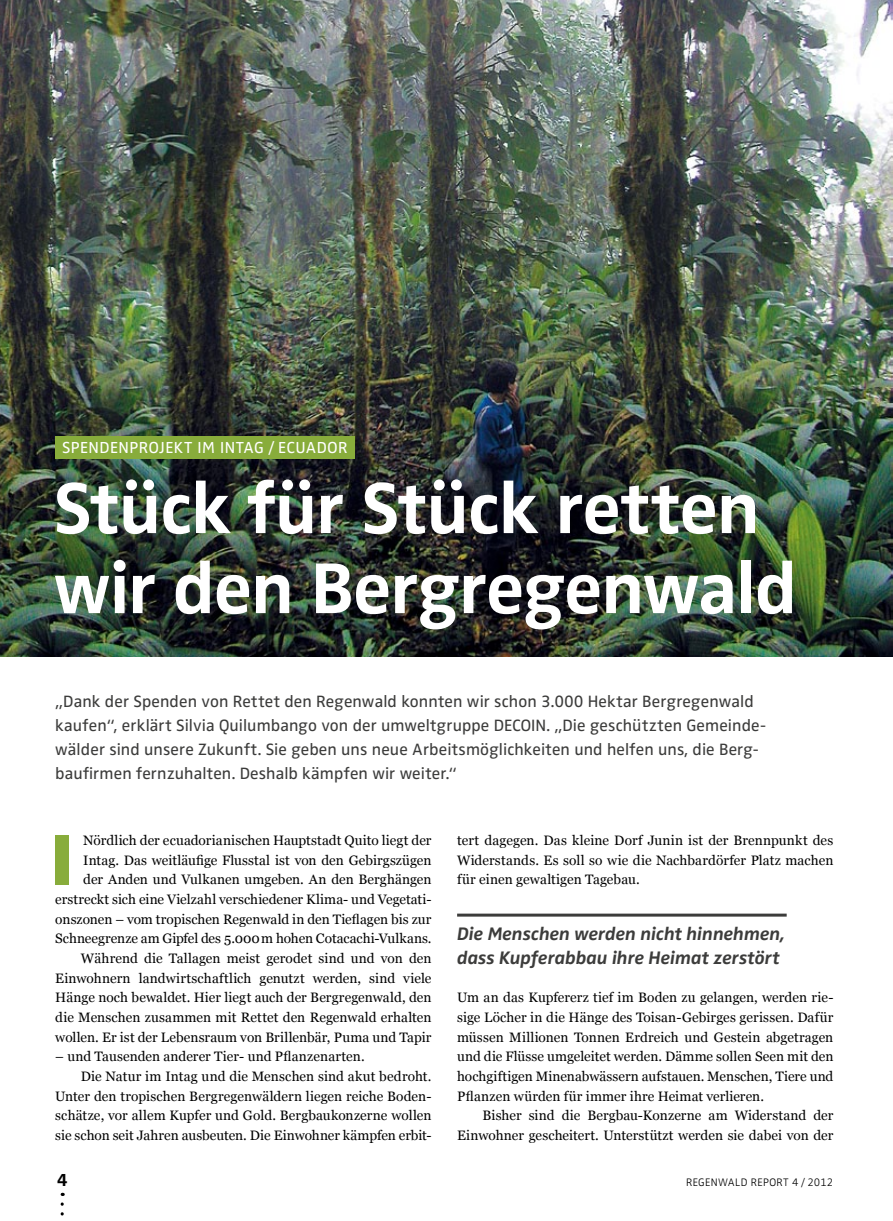
<style>
.page{position:relative;width:893px;height:1221px;background:#fff}
.page>*{position:absolute;margin:0;border:0;box-sizing:border-box;transform-origin:0 0}
.t1{font:700 74.4px/79.9px "Zwo";letter-spacing:-.015em;color:#fff}
.t2{font:italic 700 18.75px/24px "Zwo";letter-spacing:-.005em;color:#3c3c3b}
.t3{font:700 18px "Zwo";color:#000}
.t4{font:16.95px/24px "Zwo";letter-spacing:.01em;color:#3c3c3b}
.t5{font:16.5px "Zwo";letter-spacing:.025em;color:#fff}
.t6{font:13.65px/19.6px "Georgia";color:#000;text-align:right}
.t7{font:300 11.25px "Zwo";letter-spacing:.025em;color:#000}
</style>
<div class="page">
<svg style="left:61px;top:1203px;width:3px;height:13px"></svg>
<img style="left:0;top:0;width:893px;height:656px">
<div style="left:55px;top:835px;width:13px;height:49px;background:#88ac3b"></div>
<hr style="left:457px;top:913px;width:330px;height:3px;background:#3c3c3b">
<div style="left:56px;top:436px;width:299px;height:22px;background:#88ac3b"></div>
<p class="t5" style="left:62px;top:438px;width:19px">Spendenprojekt</p>
<p class="t5" style="left:198px;top:438px;width:36px">im Intag</p>
<p class="t5" style="left:267px;top:438px;width:50px">/ Ecuador</p>
<h1 class="t1" style="left:54px;top:468px;width:745px">Stück für Stück retten wir den Bergregenwald</h1>
<p class="t4" style="left:55px;top:689px;width:711px">„Dank der Spenden von Rettet den Regenwald konnten wir schon 3.000 Hektar Bergregenwald kaufen“, erklärt Silvia Quilumbango von der umweltgruppe DECOIN. „Die geschützten Gemeinde&shy;wälder sind unsere Zukunft. Sie geben uns neue Arbeitsmöglichkeiten und helfen uns, die Berg&shy;baufirmen fernzuhalten. Deshalb kämpfen wir weiter.“</p>
<p class="t6" style="left:55px;top:829px;width:378px">Nördlich der ecuadorianischen Hauptstadt Quito liegt der Intag. Das weitläufige Flusstal ist von den Gebirgszügen<br>der Anden und Vulkanen umgeben. An den Berghängen erstreckt sich eine Vielzahl verschiedener Klima- und Vegetati&shy;onszonen – vom tropischen Regenwald in den Tieflagen bis zur Schneegrenze am Gipfel des 5.000m hohen Cotacachi-Vulkans.<br>Während die Tallagen meist gerodet sind und von den Einwohnern landwirtschaftlich genutzt werden, sind viele Hänge noch bewaldet. Hier liegt auch der Bergregenwald, den die Menschen zusammen mit Rettet den Regenwald erhalten wollen. Er ist der Lebensraum von Brillenbär, Puma und Tapir</p>
<p class="t6" style="left:55px;top:1046px;width:311px">– und Tausenden anderer Tier- und Pflanzenarten.</p>
<p class="t6" style="left:81px;top:1065px;width:352px">Die Natur im Intag und die Menschen sind akut bedroht.</p>
<p class="t6" style="left:55px;top:1085px;width:378px">Unter den tropischen Bergregenwäldern liegen reiche Boden-</p>
<p class="t6" style="left:55px;top:1105px;width:378px">schätze, vor allem Kupfer und Gold. Bergbaukonzerne wollen</p>
<p class="t6" style="left:55px;top:1124px;width:378px">sie schon seit Jahren ausbeuten. Die Einwohner kämpfen erbit-</p>
<p class="t6" style="left:457px;top:829px;width:378px;text-align:justify">tert dagegen. Das kleine Dorf Junin ist der Brennpunkt des Widerstands. Es soll so wie die Nachbardörfer Platz machen für einen gewaltigen Tagebau.</p>
<h2 class="t2" style="left:457px;top:921px;width:329px">Die Menschen werden nicht hinnehmen, dass Kupferabbau ihre Heimat zerstört</h2>
<p class="t6" style="left:457px;top:987px;width:378px;text-align:justify">Um an das Kupfererz tief im Boden zu gelangen, werden rie&shy;sige Löcher in die Hänge des Toisan-Gebirges gerissen. Dafür müssen Millionen Tonnen Erdreich und Gestein abgetragen und die Flüsse umgeleitet werden. Dämme sollen Seen mit den hochgiftigen Minenabwässern aufstauen. Menschen, Tiere und Pflanzen würden für immer ihre Heimat verlieren.</p>
<p class="t6" style="left:457px;top:1105px;width:378px">Bisher sind die Bergbau-Konzerne am Widerstand der<br>Einwohner gescheitert. Unterstützt werden sie dabei von der</p>
<h3 class="t3" style="left:57px;top:1169px;width:12px">4</h3>
<p class="t7" style="left:686px;top:1175px;width:149px">REGENWALD REPORT 4 / 2012</p>
</div>
